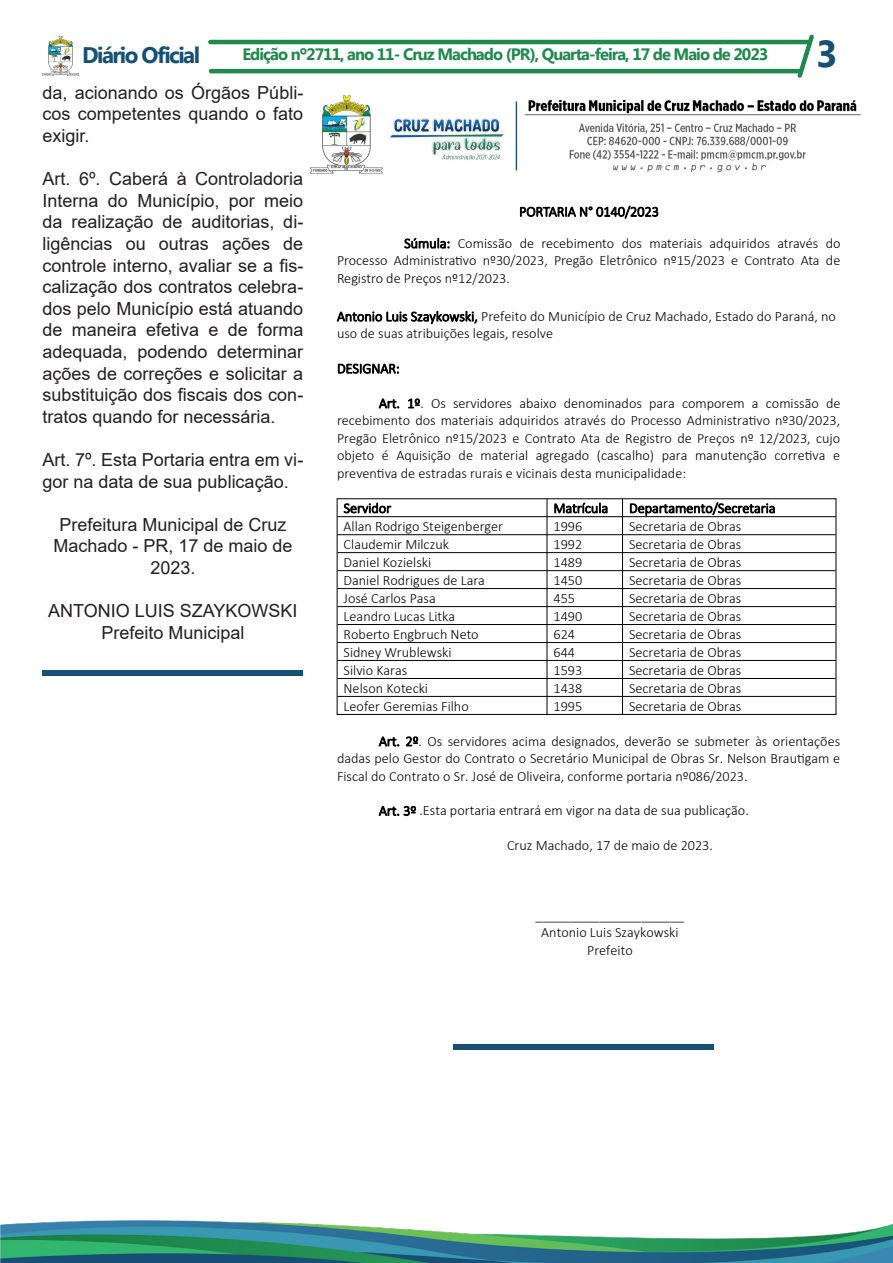
<style>
.page{position:relative;width:893px;height:1263px;background:#fff}
.page>*{position:absolute;margin:0;border:0;box-sizing:border-box;transform-origin:0 0}
.t1{font:700 37.5px "Myanmar Text";color:#175074}
.t2{font:700 22.5px "Myanmar Text";letter-spacing:-.07em;color:#175074}
.t3{font:18px/21.6px "Arial";color:#231f20;text-align:justify}
.t4{font:700 16.5px "Myanmar Text";letter-spacing:-.06em;color:#20894d}
.t5{font:300 14.25px/17.4px "Calibri";color:#000;text-align:justify}
</style>
<div class="page">
<hr style="left:208px;top:40px;width:602px;height:4px;background:#20894d;border-radius:2px">
<hr style="left:209px;top:69px;width:593px;height:4px;background:#20894d;border-radius:2px">
<img style="left:43px;top:37px;width:36px;height:38px">
<svg style="left:797px;top:34px;width:17px;height:44px"></svg>
<img style="left:0;top:1220px;width:893px;height:43px">
<svg style="left:43px;top:671px;width:260px;height:5px"></svg>
<svg style="left:453px;top:1045px;width:261px;height:5px"></svg>
<hr style="left:337px;top:498px;width:499px;height:1px;background:#000">
<hr style="left:337px;top:516px;width:499px;height:1px;background:#000">
<hr style="left:337px;top:534px;width:499px;height:1px;background:#000">
<hr style="left:337px;top:552px;width:499px;height:1px;background:#000">
<hr style="left:337px;top:570px;width:499px;height:1px;background:#000">
<hr style="left:337px;top:588px;width:499px;height:1px;background:#000">
<hr style="left:337px;top:606px;width:499px;height:1px;background:#000">
<hr style="left:337px;top:624px;width:499px;height:1px;background:#000">
<hr style="left:337px;top:642px;width:499px;height:1px;background:#000">
<hr style="left:337px;top:660px;width:499px;height:1px;background:#000">
<hr style="left:337px;top:678px;width:499px;height:1px;background:#000">
<hr style="left:337px;top:696px;width:499px;height:1px;background:#000">
<hr style="left:337px;top:714px;width:499px;height:1px;background:#000">
<hr style="left:337px;top:498px;width:1px;height:217px;background:#000">
<hr style="left:547px;top:499px;width:1px;height:215px;background:#000">
<hr style="left:622px;top:499px;width:1px;height:215px;background:#000">
<hr style="left:836px;top:498px;width:1px;height:217px;background:#000">
<img style="left:309px;top:95px;width:552px;height:79px">
<p class="t2" style="left:82px;top:42px;width:119px">Diário Oficial</p>
<p class="t4" style="left:242px;top:45px;width:527px">Edição nº2711, ano 11- Cruz Machado (PR), Quarta-feira, 17 de Maio de 2023</p>
<p class="t1" style="left:816px;top:32px;width:23px">3</p>
<p class="t3" style="left:43px;top:82px;width:262px">da, acionando os Órgãos Públi&shy;cos competentes quando o fato exigir.</p>
<p class="t3" style="left:43px;top:168px;width:262px">Art. 6º. Caberá à Controladoria Interna do Município, por meio da realização de auditorias, di&shy;ligências ou outras ações de controle interno, avaliar se a fis&shy;calização dos contratos celebra&shy;dos pelo Município está atuando de maneira efetiva e de forma adequada, podendo determinar ações de correções e solicitar a substituição dos fiscais dos con&shy;tratos quando for necessária.</p>
<p class="t3" style="left:43px;top:449px;width:262px">Art. 7º. Esta Portaria entra em vi&shy;gor na data de sua publicação.</p>
<p class="t3" style="left:53px;top:514px;width:241px;text-align:center">Prefeitura Municipal de Cruz<br>Machado - PR, 17 de maio de<br>2023.</p>
<p class="t3" style="left:48px;top:600px;width:251px">ANTONIO LUIS SZAYKOWSKI</p>
<p class="t3" style="left:101px;top:622px;width:145px">Prefeito Municipal</p>
<p class="t5" style="left:519px;top:204px;width:141px">PORTARIA N° 0140/2023</p>
<p class="t5" style="left:337px;top:235px;width:505px;text-indent:67px">Súmula: Comissão de recebimento dos materiais adquiridos através do Processo Administrativo nº30/2023, Pregão Eletrônico nº15/2023 e Contrato Ata de Registro de Preços nº12/2023.</p>
<p class="t5" style="left:337px;top:309px;width:500px">Antonio Luis Szaykowski, Prefeito do Município de Cruz Machado, Estado do Paraná, no uso de suas atribuições legais, resolve</p>
<p class="t5" style="left:337px;top:361px;width:64px">DESIGNAR:</p>
<p class="t5" style="left:337px;top:395px;width:505px;text-indent:42px">Art. 1º. Os servidores abaixo denominados para comporem a comissão de recebimento dos materiais adquiridos através do Processo Administrativo nº30/2023, Pregão Eletrônico nº15/2023 e Contrato Ata de Registro de Preços nº 12/2023, cujo objeto é Aquisição de material agregado (cascalho) para manutenção corretiva e preventiva de estradas rurais e vicinais desta municipalidade:</p>
<p class="t5" style="left:344px;top:500px;width:49px">Servidor</p>
<p class="t5" style="left:553px;top:500px;width:56px">Matrícula</p>
<p class="t5" style="left:629px;top:500px;width:148px">Departamento/Secretaria</p>
<p class="t5" style="left:344px;top:518px;width:161px">Allan Rodrigo Steigenberger</p>
<p class="t5" style="left:553px;top:518px;width:30px">1996</p>
<p class="t5" style="left:629px;top:518px;width:114px">Secretaria de Obras</p>
<p class="t5" style="left:344px;top:536px;width:107px">Claudemir Milczuk</p>
<p class="t5" style="left:553px;top:536px;width:30px">1992</p>
<p class="t5" style="left:629px;top:536px;width:114px">Secretaria de Obras</p>
<p class="t5" style="left:344px;top:554px;width:89px">Daniel Kozielski</p>
<p class="t5" style="left:553px;top:554px;width:30px">1489</p>
<p class="t5" style="left:629px;top:554px;width:114px">Secretaria de Obras</p>
<p class="t5" style="left:344px;top:572px;width:143px">Daniel Rodrigues de Lara</p>
<p class="t5" style="left:553px;top:572px;width:30px">1450</p>
<p class="t5" style="left:629px;top:572px;width:114px">Secretaria de Obras</p>
<p class="t5" style="left:344px;top:590px;width:94px">José Carlos Pasa</p>
<p class="t5" style="left:553px;top:590px;width:23px">455</p>
<p class="t5" style="left:629px;top:590px;width:114px">Secretaria de Obras</p>
<p class="t5" style="left:344px;top:608px;width:113px">Leandro Lucas Litka</p>
<p class="t5" style="left:553px;top:608px;width:30px">1490</p>
<p class="t5" style="left:629px;top:608px;width:114px">Secretaria de Obras</p>
<p class="t5" style="left:344px;top:626px;width:137px">Roberto Engbruch Neto</p>
<p class="t5" style="left:553px;top:626px;width:23px">624</p>
<p class="t5" style="left:629px;top:626px;width:114px">Secretaria de Obras</p>
<p class="t5" style="left:344px;top:644px;width:110px">Sidney Wrublewski</p>
<p class="t5" style="left:553px;top:644px;width:23px">644</p>
<p class="t5" style="left:629px;top:644px;width:114px">Secretaria de Obras</p>
<p class="t5" style="left:344px;top:662px;width:65px">Silvio Karas</p>
<p class="t5" style="left:553px;top:662px;width:30px">1593</p>
<p class="t5" style="left:629px;top:662px;width:114px">Secretaria de Obras</p>
<p class="t5" style="left:344px;top:680px;width:86px">Nelson Kotecki</p>
<p class="t5" style="left:553px;top:680px;width:30px">1438</p>
<p class="t5" style="left:629px;top:680px;width:114px">Secretaria de Obras</p>
<p class="t5" style="left:344px;top:698px;width:127px">Leofer Geremias Filho</p>
<p class="t5" style="left:553px;top:698px;width:30px">1995</p>
<p class="t5" style="left:629px;top:698px;width:114px">Secretaria de Obras</p>
<p class="t5" style="left:337px;top:733px;width:505px;text-indent:42px">Art. 2º. Os servidores acima designados, deverão se submeter às orientações dadas pelo Gestor do Contrato o Secretário Municipal de Obras Sr. Nelson Brautigam e Fiscal do Contrato o Sr. José de Oliveira, conforme portaria nº086/2023.</p>
<p class="t5" style="left:379px;top:803px;width:371px">Art. 3º .Esta portaria entrará em vigor na data de sua publicação.</p>
<p class="t5" style="left:507px;top:838px;width:207px">Cruz Machado, 17 de maio de 2023.</p>
<p class="t5" style="left:536px;top:907px;width:150px;text-align:center">_____________________<br>Antonio Luis Szaykowski<br>Prefeito</p>
</div>
